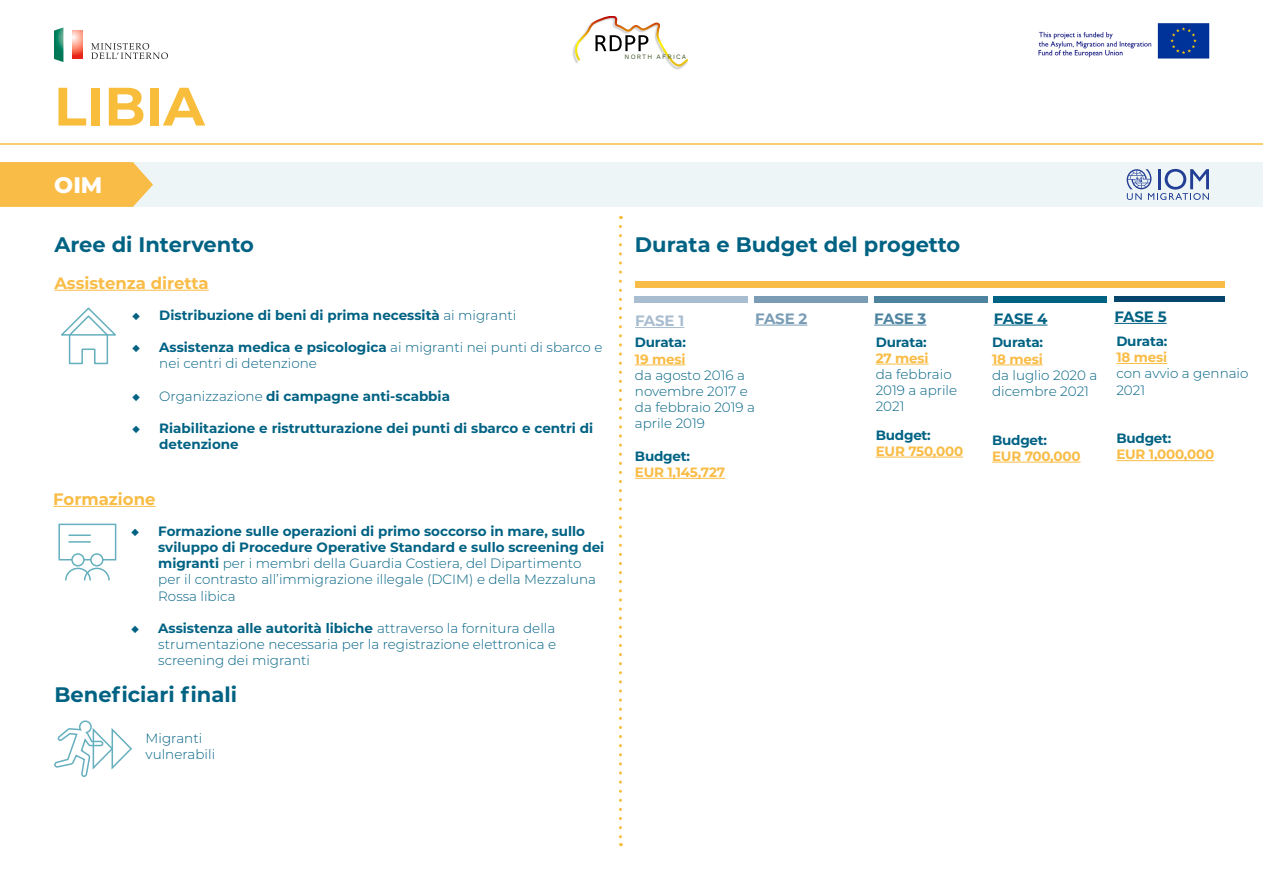
<style>
.page{position:relative;width:1263px;height:893px;background:#fff}
.page>*{position:absolute;margin:0;border:0;box-sizing:border-box;transform-origin:0 0}
.t1{font:700 54px "Montserrat";color:#f8be3b}
.t2{font:800 22.5px "Montserrat";color:#fff}
.t3{font:700 21px "Montserrat";color:#006283}
.t4{font:700 16.5px "Montserrat";color:#f9bc46}
.t5{font:700 15px "Montserrat";letter-spacing:-.015em;color:#006283}
.t6{font:700 15px "Montserrat";color:#a8bdcf}
.t7{font:700 15px "Montserrat";color:#7a9db5}
.t8{font:700 15px "Montserrat";color:#4e83a0}
.t9{font:300 13.5px/16.2px "Montserrat";color:#006283}
.t10{font:700 13.5px/16.2px "Montserrat";color:#006283}
.t11{font:700 13.5px "Montserrat";letter-spacing:-.015em;color:#f9bc46}
.t12{font:6.75px "Work Sans";letter-spacing:.17em;color:#405627}
.s1{font-weight:300}
.s2{font-weight:700}
.s3{font-weight:700;color:#f9bc46}
.s4{color:#f9bc46}
</style>
<div class="page">
<hr style="left:755px;top:325px;width:52px;height:1px;background:#7a9db5">
<hr style="left:635px;top:327px;width:49px;height:1px;background:#a8bdcf">
<hr style="left:874px;top:325px;width:52px;height:1px;background:#4e83a0">
<hr style="left:994px;top:325px;width:53px;height:1px;background:#006283">
<div style="left:635px;top:281px;width:589px;height:7px;background:#f9bc46"></div>
<div style="left:635px;top:296px;width:113px;height:7px;background:#a8bdcf"></div>
<div style="left:754px;top:296px;width:114px;height:7px;background:#7a9db5"></div>
<div style="left:874px;top:296px;width:113px;height:7px;background:#4e83a0"></div>
<div style="left:994px;top:296px;width:113px;height:7px;background:#006283"></div>
<div style="left:1114px;top:296px;width:110px;height:5px;background:#06466d"></div>
<hr style="left:1114px;top:323px;width:53px;height:1px;background:#006283">
<div style="left:0;top:162px;width:1263px;height:45px;background:#edf5f7"></div>
<svg style="left:91px;top:43px;width:77px;height:16px"></svg>
<svg style="left:54px;top:27px;width:9px;height:35px"></svg>
<svg style="left:73px;top:31px;width:9px;height:28px"></svg>
<img style="left:1038px;top:23px;width:172px;height:36px">
<img style="left:572px;top:16px;width:109px;height:54px">
<svg style="left:574px;top:17px;width:115px;height:51px"></svg>
<hr style="left:0;top:143px;width:1263px;height:2px;background:#f8be3b">
<svg style="left:0;top:162px;width:153px;height:45px;background:#f8bf52"></svg>
<svg style="left:1127px;top:169px;width:82px;height:31px"></svg>
<hr style="left:54px;top:290px;width:155px;height:1px;background:#f9bc46">
<hr style="left:53px;top:506px;width:103px;height:1px;background:#f9bc46">
<svg style="left:54px;top:720px;width:78px;height:57px"></svg>
<svg style="left:61px;top:307px;width:55px;height:58px"></svg>
<svg style="left:65px;top:567px;width:45px;height:14px"></svg>
<div style="left:58px;top:524px;width:58px;height:36px;border:2px solid #65afbe"></div>
<hr style="left:68px;top:534px;width:23px;height:2px;background:#65afbe">
<hr style="left:68px;top:541px;width:23px;height:2px;background:#65afbe">
<div style="left:72px;top:554px;width:12px;height:12px;background:#fff;border-radius:50%"></div>
<div style="left:71px;top:553px;width:14px;height:13px;border:2px solid #65afbe;border-radius:50%"></div>
<div style="left:91px;top:554px;width:12px;height:12px;background:#fff;border-radius:50%"></div>
<div style="left:90px;top:553px;width:14px;height:13px;border:2px solid #65afbe;border-radius:50%"></div>
<svg style="left:619px;top:226px;width:3px;height:620px"></svg>
<hr style="left:992px;top:365px;width:51px;height:1px;background:#f9bc46">
<hr style="left:992px;top:462px;width:88px;height:1px;background:#f9bc46">
<hr style="left:635px;top:365px;width:50px;height:1px;background:#f9bc46">
<hr style="left:635px;top:478px;width:90px;height:1px;background:#f9bc46">
<hr style="left:876px;top:364px;width:53px;height:1px;background:#f9bc46">
<hr style="left:876px;top:457px;width:87px;height:1px;background:#f9bc46">
<hr style="left:1116px;top:363px;width:51px;height:1px;background:#f9bc46">
<hr style="left:1116px;top:460px;width:98px;height:1px;background:#f9bc46">
<p class="t1" style="left:54px;top:67px;width:152px">LIBIA</p>
<p class="t2" style="left:54px;top:169px;width:50px">OIM</p>
<p class="t3" style="left:54px;top:229px;width:201px">Aree di Intervento</p>
<p class="t4" style="left:54px;top:271px;width:156px">Assistenza diretta</p>
<p class="t10" style="left:132px;top:306px;width:386px"><span class="s1">◆</span> Distribuzione di beni di prima necessità <span class="s1">ai migranti</span></p>
<p class="t9" style="left:159px;top:339px;width:445px;text-indent:-27px">◆ <span class="s2">Assistenza medica e psicologica</span> ai migranti nei punti di sbarco e nei centri di detenzione</p>
<p class="t10" style="left:132px;top:387px;width:319px"><span class="s1">◆ Organizzazione</span> di campagne anti-scabbia</p>
<p class="t10" style="left:159px;top:419px;width:435px;text-indent:-27px"><span class="s1">◆</span> Riabilitazione e ristrutturazione dei punti di sbarco e centri di detenzione</p>
<p class="t4" style="left:53px;top:487px;width:104px">Formazione</p>
<p class="t9" style="left:158px;top:522px;width:447px;text-indent:-27px">◆ <span class="s2">Formazione sulle operazioni di primo soccorso in mare, sullo sviluppo di Procedure Operative Standard e sullo screening dei migranti</span> per i membri della Guardia Costiera, del Dipartimento per il contrasto all’immigrazione illegale (DCIM) e della Mezzaluna Rossa libica</p>
<p class="t9" style="left:158px;top:620px;width:399px;text-align:justify;text-indent:-27px">◆ <span class="s2">Assistenza alle autorità libiche</span> attraverso la fornitura della strumentazione necessaria per la registrazione elettronica e screening dei migranti</p>
<p class="t3" style="left:55px;top:679px;width:184px">Beneficiari finali</p>
<p class="t9" style="left:146px;top:730px;width:71px">Migranti vulnerabili</p>
<p class="t12" style="left:625px;top:52px;width:63px">NORTH AFRICA</p>
<p class="t3" style="left:635px;top:229px;width:327px">Durata e Budget del progetto</p>
<p class="t6" style="left:635px;top:310px;width:51px">FASE 1</p>
<p class="t7" style="left:755px;top:307px;width:54px">FASE 2</p>
<p class="t8" style="left:874px;top:307px;width:54px">FASE 3</p>
<p class="t5" style="left:994px;top:307px;width:55px">FASE 4</p>
<p class="t5" style="left:1114px;top:306px;width:54px">FASE 5</p>
<p class="t9" style="left:635px;top:334px;width:122px"><span class="s2">Durata:<br></span><span class="s3">19 mesi<br></span>da agosto 2016 a novembre 2017 e da febbraio 2019 a aprile 2019</p>
<p class="t10" style="left:635px;top:447px;width:57px">Budget:</p>
<p class="t11" style="left:635px;top:462px;width:92px">EUR 1,145,727</p>
<p class="t10" style="left:876px;top:333px;width:54px">Durata:<br><span class="s4">27 mesi</span></p>
<p class="t9" style="left:876px;top:366px;width:83px">da febbraio<br>2019 a aprile<br>2021</p>
<p class="t10" style="left:876px;top:426px;width:57px">Budget:</p>
<p class="t11" style="left:876px;top:441px;width:89px">EUR 750,000</p>
<p class="t9" style="left:992px;top:334px;width:107px"><span class="s2">Durata:<br></span><span class="s3">18 mesi<br></span>da luglio 2020 a dicembre 2021</p>
<p class="t10" style="left:992px;top:431px;width:57px">Budget:</p>
<p class="t11" style="left:992px;top:446px;width:90px">EUR 700,000</p>
<p class="t9" style="left:1116px;top:333px;width:134px"><span class="s2">Durata:<br></span><span class="s3">18 mesi<br></span>con avvio a gennaio<br>2021</p>
<p class="t10" style="left:1116px;top:430px;width:57px">Budget:</p>
<p class="t11" style="left:1116px;top:445px;width:99px">EUR 1,000,000</p>
</div>
